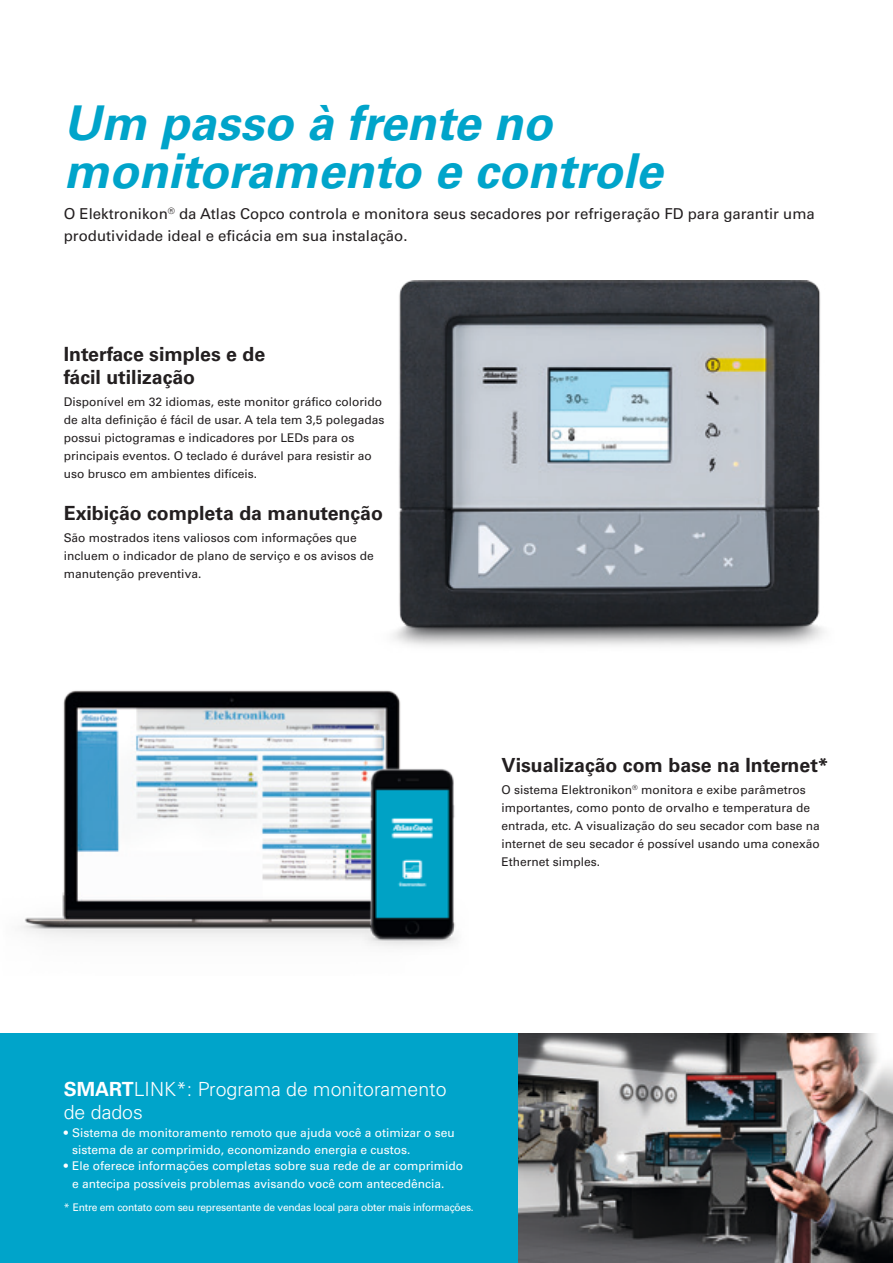
<style>
.page{position:relative;width:893px;height:1263px;background:#fff}
.page>*{position:absolute;margin:0;border:0;box-sizing:border-box;transform-origin:0 0}
.t1{font:italic 700 48px/48px "Univers LT Std";color:#00a4ca}
.t2{font:700 19.5px/23.4px "Univers LT Std";color:#231f20}
.t3{font:300 19.5px/23.4px "Univers LT Std";color:#fff}
.t4{font:15px/22.5px "Univers LT Std";color:#231f20}
.t5{font:12px/18px "Univers LT Std";color:#231f20}
.t6{font:12px/16.5px "Univers LT Std";color:#fff}
.t7{font:10.5px "Univers LT Std";letter-spacing:-.02em;color:#fff}
.s1{font-weight:700}
</style>
<div class="page">
<img style="left:393px;top:280px;width:431px;height:366px">
<img style="left:21px;top:690px;width:380px;height:248px">
<img style="left:334px;top:746px;width:122px;height:201px">
<div style="left:0;top:1034px;width:519px;height:229px;background:#00a4ca"></div>
<img style="left:519px;top:1034px;width:374px;height:229px">
<h1 class="t1" style="left:64px;top:100px;width:600px">Um passo à frente no monitoramento e controle</h1>
<p class="t4" style="left:64px;top:202px;width:753px">O Elektronikon<sup>®</sup> da Atlas Copco controla e monitora seus secadores por refrigeração FD para garantir uma produtividade ideal e eficácia em sua instalação.</p>
<h2 class="t2" style="left:64px;top:342px;width:203px">Interface simples e de fácil utilização</h2>
<p class="t5" style="left:64px;top:393px;width:322px">Disponível em 32 idiomas, este monitor gráfico colorido de alta definição é fácil de usar. A tela tem 3,5 polegadas possui pictogramas e indicadores por LEDs para os principais eventos. O teclado é durável para resistir ao uso brusco em ambientes difíceis.</p>
<h2 class="t2" style="left:64px;top:501px;width:321px">Exibição completa da manutenção</h2>
<p class="t5" style="left:64px;top:529px;width:312px">São mostrados itens valiosos com informações que incluem o indicador de plano de serviço e os avisos de manutenção preventiva.</p>
<h2 class="t2" style="left:502px;top:753px;width:329px">Visualização com base na Internet*</h2>
<p class="t5" style="left:502px;top:781px;width:320px">O sistema Elektronikon<sup>®</sup> monitora e exibe parâmetros importantes, como ponto de orvalho e temperatura de entrada, etc. A visualização do seu secador com base na internet de seu secador é possível usando uma conexão Ethernet simples.</p>
<h2 class="t3" style="left:64px;top:1077px;width:384px"><span class="s1">SMART</span>LINK*: Programa de monitoramento de dados</h2>
<p class="t6" style="left:72px;top:1125px;width:384px;text-indent:-9px">• Sistema de monitoramento remoto que ajuda você a otimizar o seu sistema de ar comprimido, economizando energia e custos.</p>
<p class="t6" style="left:72px;top:1157px;width:392px;line-height:18px;text-indent:-9px">• Ele oferece informações completas sobre sua rede de ar comprimido e antecipa possíveis problemas avisando você com antecedência.</p>
<p class="t7" style="left:64px;top:1201px;width:411px">* Entre em contato com seu representante de vendas local para obter mais informações.</p>
</div>
